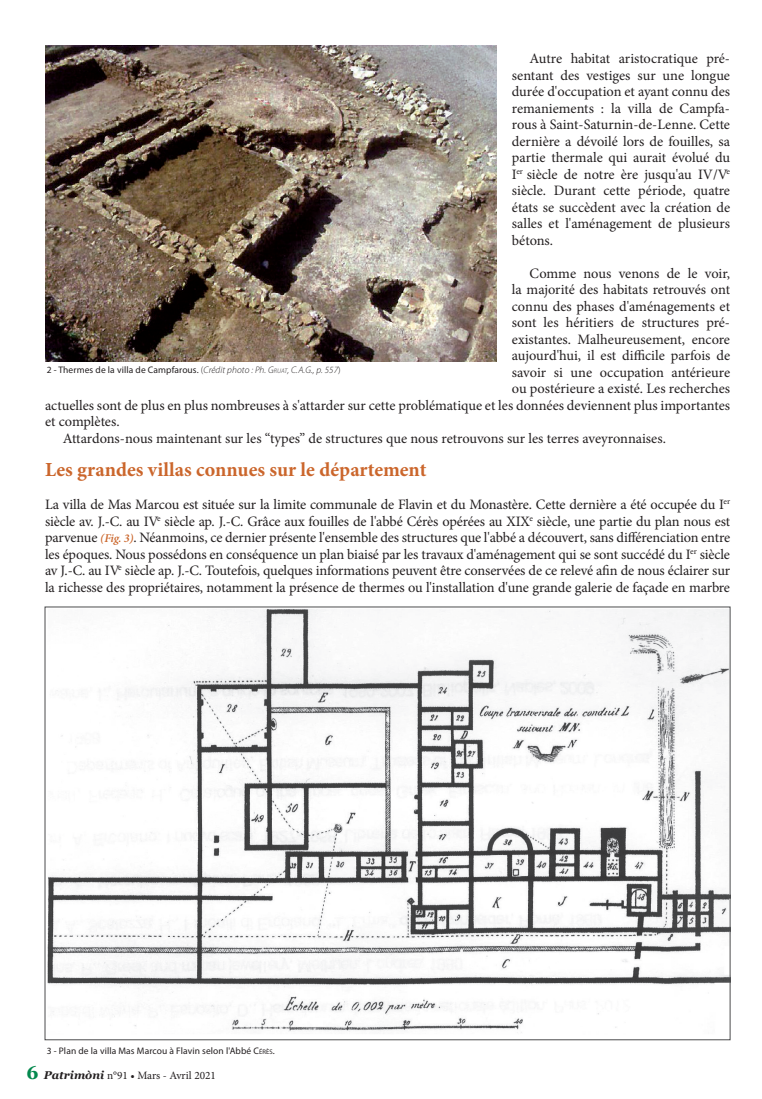
<style>
.page{position:relative;width:762px;height:1099px;background:#fff}
.page>*{position:absolute;margin:0;border:0;box-sizing:border-box;transform-origin:0 0}
.t1{font:700 20px "Minion Pro";color:#cb662c}
.t2{font:14.38px/16.5px "Minion Pro";letter-spacing:-.005em;color:#231f20;text-align:justify}
.t3{font:11.25px "Minion Pro";color:#231f20}
.t4{font:9.5px "Myriad Pro";letter-spacing:.01em;color:#231f20}
.s1{font-weight:600;font-style:italic;font-size:11.88px;color:#cb662c}
.s2{font-weight:300}
.s3{font-weight:300;font-style:italic}
.s4{font-weight:300;font-style:italic;font-size:6.62px}
.s5{font-style:inherit}
.s6{font-size:6.62px}
.s7{font-family:"Georgia";font-weight:700;font-size:18.75px;color:#04894e}
.s8{font-family:"Georgia";font-weight:700;font-style:italic}
</style>
<div class="page">
<img style="left:45px;top:45px;width:452px;height:316px">
<img style="left:47px;top:609px;width:681px;height:424px">
<p class="t2" style="left:512px;top:51px;width:220px;text-indent:18px">Autre habitat aristocratique pré&shy;sentant des vestiges sur une longue durée d'occupation et ayant connu des remaniements : la villa de Campfa&shy;rous à Saint-Saturnin-de-Lenne. Cette dernière a dévoilé lors de fouilles, sa partie thermale qui aurait évolué du I<sup>er</sup> siècle de notre ère jusqu'au IV/V<sup>e </sup>siècle. Durant cette période, quatre états se succèdent avec la création de salles et l'aménagement de plusieurs bétons.</p>
<p class="t2" style="left:529px;top:265px;width:202px">Comme nous venons de le voir,</p>
<p class="t2" style="left:512px;top:282px;width:220px">la majorité des habitats retrouvés ont</p>
<p class="t2" style="left:512px;top:298px;width:220px">connu des phases d'aménagements et</p>
<p class="t2" style="left:512px;top:315px;width:220px">sont les héritiers de structures pré-</p>
<p class="t2" style="left:512px;top:331px;width:220px">existantes. Malheureusement, encore</p>
<p class="t2" style="left:512px;top:348px;width:220px">aujourd'hui, il est difficile parfois de</p>
<p class="t2" style="left:512px;top:364px;width:220px">savoir si une occupation antérieure</p>
<p class="t2" style="left:512px;top:381px;width:220px">ou postérieure a existé. Les recherches</p>
<p class="t2" style="left:45px;top:397px;width:686px">actuelles sont de plus en plus nombreuses à s'attarder sur cette problématique et les données deviennent plus importantes</p>
<p class="t2" style="left:45px;top:414px;width:76px">et complètes.</p>
<p class="t2" style="left:63px;top:430px;width:605px">Attardons-nous maintenant sur les “types” de structures que nous retrouvons sur les terres aveyronnaises.</p>
<h1 class="t1" style="left:45px;top:455px;width:383px">Les grandes villas connues sur le département</h1>
<p class="t2" style="left:45px;top:496px;width:686px">La villa de Mas Marcou est située sur la limite communale de Flavin et du Monastère. Cette dernière a été occupée du I<sup>er </sup>siècle av. J.-C. au IV<sup>e</sup> siècle ap. J.-C. Grâce aux fouilles de l'abbé Cérès opérées au XIX<sup>e</sup> siècle, une partie du plan nous est parvenue <span class="s1">(Fig. 3)</span>. Néanmoins, ce dernier présente l'ensemble des structures que l'abbé a découvert, sans différenciation entre les époques. Nous possédons en conséquence un plan biaisé par les travaux d'aménagement qui se sont succédé du I<sup>er</sup> siècle av J.-C. au IV<sup>e</sup> siècle ap. J.-C. Toutefois, quelques informations peuvent être conservées de ce relevé afin de nous éclairer sur la richesse des propriétaires, notamment la présence de thermes ou l'installation d'une grande galerie de façade en marbre</p>
<p class="t4" style="left:47px;top:363px;width:296px">2 - Thermes de la villa de Campfarous. <span class="s2">(</span><span class="s3">Crédit photo : Ph.</span> <span class="s3">G</span><span class="s4">RUAT</span><span class="s3">, C.A.G., p. 557</span><span class="s2">)</span></p>
<p class="t4" style="left:47px;top:1044px;width:230px">3 - Plan de la villa Mas Marcou à Flavin selon l'Abbé <span class="s5">C</span><span class="s6">érès</span>.</p>
<p class="t3" style="left:27px;top:1067px;width:191px"><span class="s7">6</span> <span class="s8">Patrimòni</span> n°91 • Mars - Avril 2021</p>
</div>
